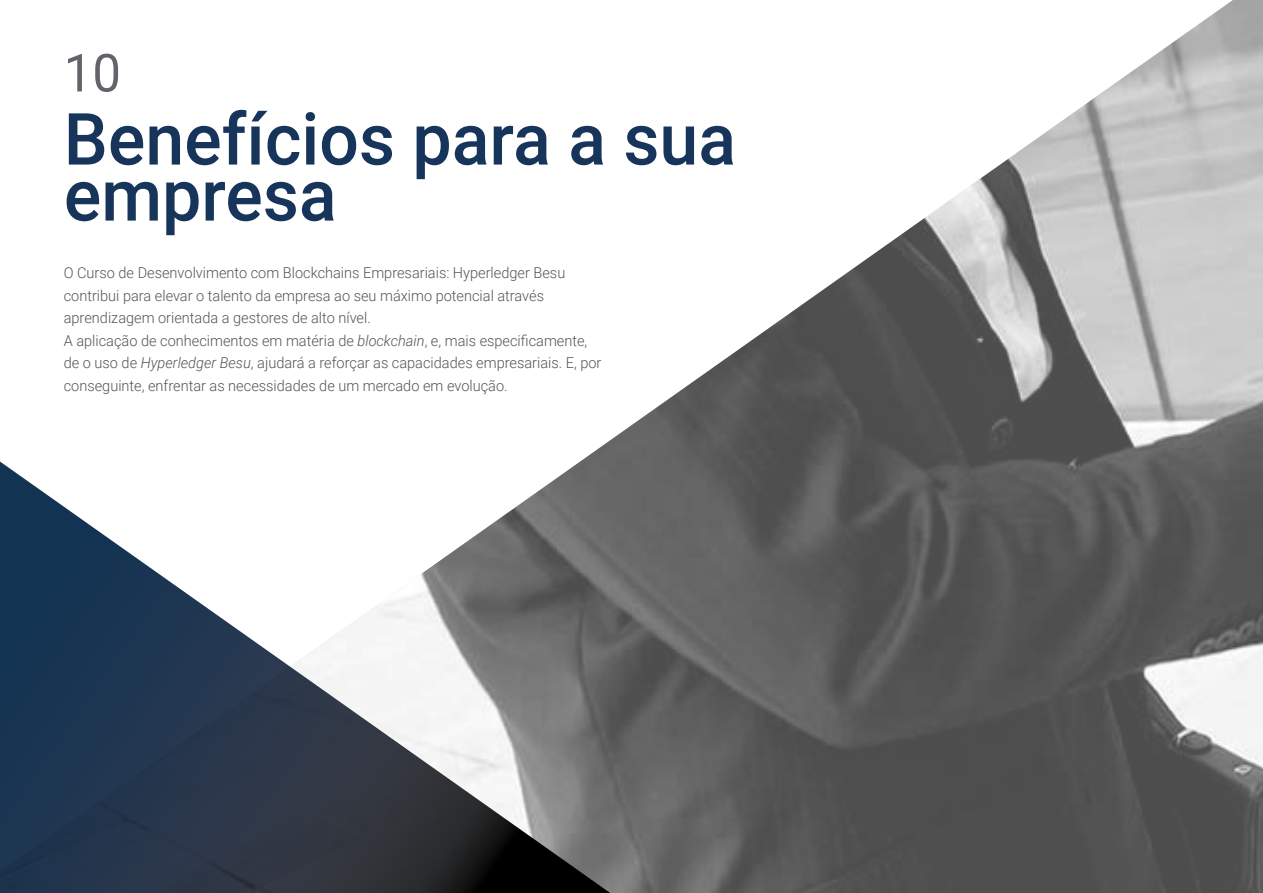
<style>
.page{position:relative;width:1263px;height:893px;background:#fff}
.page>*{position:absolute;margin:0;border:0;box-sizing:border-box;transform-origin:0 0}
.t1{font:500 72px/55.9px "Roboto";color:#17355b}
.t2{font:52.5px "Roboto";color:#61646a}
.t3{font:300 15px/22.5px "Roboto";color:#52555b}
.s1{font-style:italic}
</style>
<div class="page">
<img style="left:602px;top:0;width:661px;height:893px">
<svg style="left:0;top:446px;width:640px;height:447px"></svg>
<h2 class="t2" style="left:64px;top:36px;width:59px">10</h2>
<h1 class="t1" style="left:64px;top:108px;width:674px">Benefícios para a sua empresa</h1>
<p class="t3" style="left:64px;top:261px;width:539px">O Curso de Desenvolvimento com Blockchains Empresariais: Hyperledger Besu contribui para elevar o talento da empresa ao seu máximo potencial através aprendizagem orientada a gestores de alto nível.<br>A aplicação de conhecimentos em matéria de <span class="s1">blockchain</span>, e, mais especificamente, de o uso de <span class="s1">Hyperledger Besu</span>, ajudará a reforçar as capacidades empresariais. E, por conseguinte, enfrentar as necessidades de um mercado em evolução.</p>
</div>
